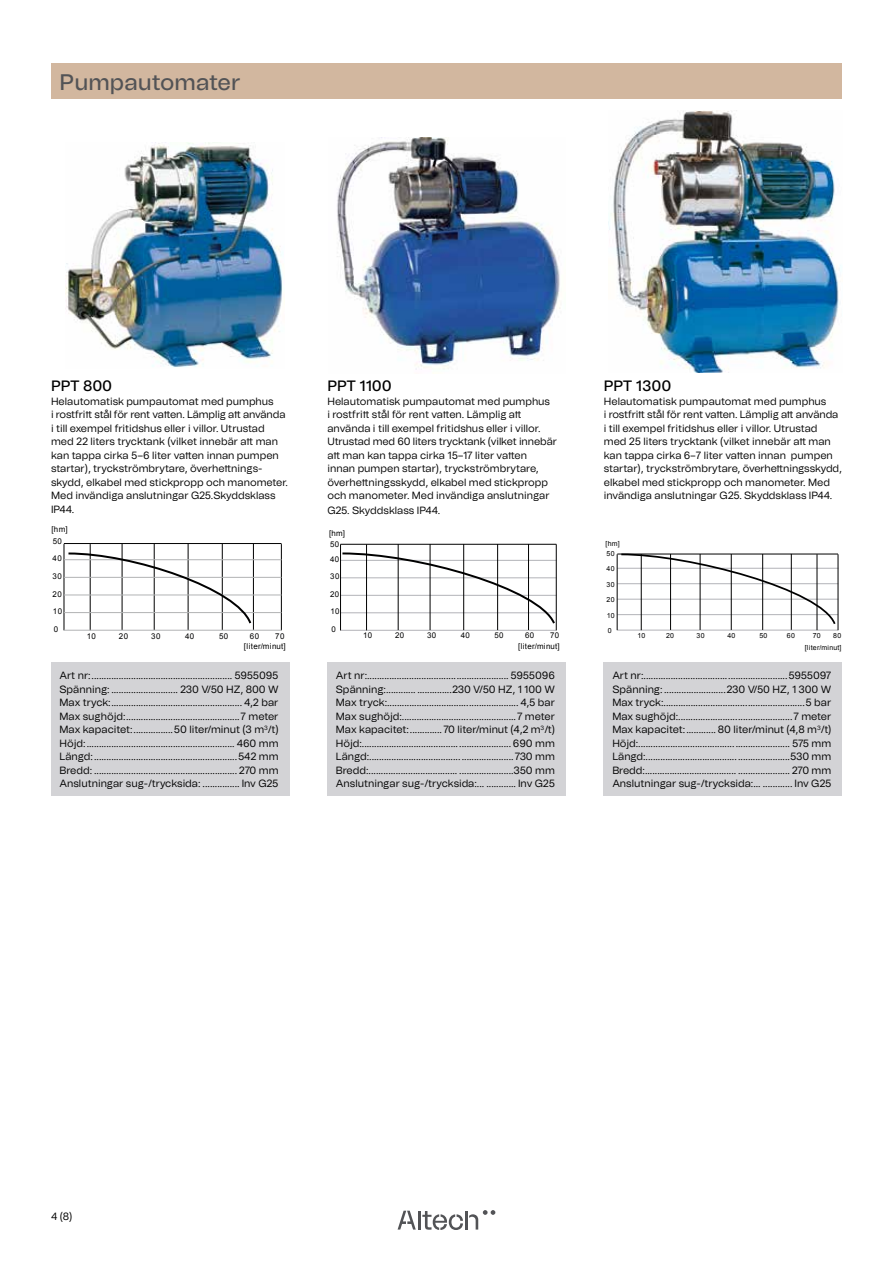
<style>
.page{position:relative;width:893px;height:1263px;background:#fff}
.page>*{position:absolute;margin:0;border:0;box-sizing:border-box;transform-origin:0 0}
.t1{font:500 22.5px "Tomato Grotesk";color:#525356}
.t2{font:500 15px "Tomato Grotesk";letter-spacing:-.005em;color:#000}
.t3{font:10.5px/13.5px "Tomato Grotesk";color:#000}
.t4{font:7.95px/17.5px "Arial";letter-spacing:.045em;color:#000}
.t5{font:7.05px/15.5px "Arial";letter-spacing:.045em;color:#000}
</style>
<div class="page">
<hr style="left:465px;top:1211px;width:3px;height:18px;background:#525356">
<svg style="left:398px;top:1211px;width:65px;height:19px"></svg>
<svg style="left:469px;top:1210px;width:26px;height:19px"></svg>
<img style="left:66px;top:142px;width:217px;height:226px">
<div style="left:51px;top:662px;width:238px;height:134px;background:#d3d3d6"></div>
<img style="left:337px;top:138px;width:223px;height:232px">
<img style="left:608px;top:111px;width:233px;height:262px">
<div style="left:604px;top:662px;width:238px;height:134px;background:#d3d3d6"></div>
<hr style="left:64px;top:544px;width:1px;height:86px;background:#000">
<hr style="left:90px;top:544px;width:1px;height:86px;background:#000">
<hr style="left:122px;top:544px;width:1px;height:86px;background:#000">
<hr style="left:154px;top:544px;width:1px;height:86px;background:#000">
<hr style="left:188px;top:544px;width:1px;height:86px;background:#000">
<hr style="left:222px;top:544px;width:1px;height:86px;background:#000">
<hr style="left:253px;top:544px;width:1px;height:86px;background:#000">
<hr style="left:281px;top:544px;width:1px;height:86px;background:#000">
<hr style="left:64px;top:543px;width:217px;height:1px;background:#000">
<hr style="left:64px;top:559px;width:217px;height:1px;background:#b1b3b4">
<hr style="left:64px;top:577px;width:217px;height:1px;background:#b1b3b4">
<hr style="left:64px;top:595px;width:217px;height:1px;background:#b1b3b4">
<hr style="left:64px;top:612px;width:217px;height:1px;background:#b1b3b4">
<hr style="left:64px;top:630px;width:217px;height:1px;background:#b1b3b4">
<svg style="left:66px;top:551px;width:187px;height:75px"></svg>
<hr style="left:340px;top:544px;width:216px;height:1px;background:#000">
<hr style="left:340px;top:630px;width:216px;height:1px;background:#b2b3b8">
<hr style="left:340px;top:544px;width:1px;height:86px;background:#000">
<hr style="left:366px;top:544px;width:1px;height:86px;background:#000">
<hr style="left:398px;top:544px;width:1px;height:86px;background:#000">
<hr style="left:430px;top:544px;width:1px;height:86px;background:#000">
<hr style="left:463px;top:544px;width:1px;height:86px;background:#000">
<hr style="left:497px;top:544px;width:1px;height:86px;background:#000">
<hr style="left:528px;top:544px;width:1px;height:86px;background:#000">
<hr style="left:556px;top:544px;width:1px;height:86px;background:#000">
<svg style="left:341px;top:551px;width:216px;height:75px"></svg>
<hr style="left:617px;top:554px;width:221px;height:1px;background:#000">
<hr style="left:617px;top:568px;width:221px;height:1px;background:#b2b3b8">
<hr style="left:617px;top:583px;width:221px;height:1px;background:#b2b3b8">
<hr style="left:617px;top:599px;width:221px;height:1px;background:#b2b3b8">
<hr style="left:617px;top:614px;width:221px;height:1px;background:#b2b3b8">
<hr style="left:617px;top:630px;width:221px;height:1px;background:#b2b3b8">
<svg style="left:620px;top:553px;width:217px;height:73px"></svg>
<hr style="left:617px;top:554px;width:1px;height:76px;background:#000">
<hr style="left:641px;top:554px;width:1px;height:76px;background:#000">
<hr style="left:670px;top:554px;width:1px;height:76px;background:#000">
<hr style="left:700px;top:554px;width:1px;height:76px;background:#000">
<hr style="left:731px;top:554px;width:1px;height:76px;background:#000">
<hr style="left:762px;top:554px;width:1px;height:76px;background:#000">
<hr style="left:791px;top:554px;width:1px;height:76px;background:#000">
<hr style="left:817px;top:554px;width:1px;height:76px;background:#000">
<hr style="left:838px;top:554px;width:1px;height:76px;background:#000">
<div style="left:327px;top:662px;width:239px;height:134px;background:#d3d3d6"></div>
<div style="left:51px;top:64px;width:791px;height:35px;background:#d2b79f"></div>
<h1 class="t1" style="left:60px;top:66px;width:182px">Pumpautomater</h1>
<h2 class="t2" style="left:51px;top:375px;width:63px">PPT 800</h2>
<p class="t3" style="left:51px;top:394px;width:239px">Helautomatisk pumpautomat med pumphus<br>i rostfritt stål för rent vatten. Lämplig att använda i till exempel fritidshus eller i villor. Utrustad med 22 liters trycktank (vilket innebär att man kan tappa cirka 5–6 liter vatten innan pumpen startar), tryckströmbrytare, överhettnings&shy;skydd, elkabel med stickpropp och manometer.<br>Med invändiga anslutningar G25.Skyddsklass IP44.</p>
<p class="t4" style="left:51px;top:523px;width:18px;line-height:11.7px">[hm]<br>50</p>
<p class="t4" style="left:53px;top:550px;width:11px">40</p>
<p class="t4" style="left:53px;top:567px;width:11px">30</p>
<p class="t4" style="left:53px;top:585px;width:11px">20</p>
<p class="t4" style="left:53px;top:603px;width:11px">10</p>
<p class="t4" style="left:54px;top:620px;width:6px">0</p>
<p class="t4" style="left:87px;top:627px;width:11px">10</p>
<p class="t4" style="left:119px;top:627px;width:11px">20</p>
<p class="t4" style="left:151px;top:627px;width:11px">30</p>
<p class="t4" style="left:185px;top:627px;width:11px">40</p>
<p class="t4" style="left:219px;top:627px;width:11px">50</p>
<p class="t4" style="left:250px;top:627px;width:11px">60</p>
<p class="t4" style="left:244px;top:631px;width:43px;line-height:10.6px;text-align:right">70 [liter/minut]</p>
<h2 class="t2" style="left:327px;top:375px;width:66px">PPT 1100</h2>
<p class="t3" style="left:327px;top:394px;width:231px">Helautomatisk pumpautomat med pumphus<br>i rostfritt stål för rent vatten. Lämplig att använda i till exempel fritidshus eller i villor.<br>Utrustad med 60 liters trycktank (vilket innebär att man kan tappa cirka 15–17 liter vatten innan pumpen startar), tryckströmbrytare, överhettningsskydd, elkabel med stickpropp och manometer. Med invändiga anslutningar G25. Skyddsklass IP44.</p>
<p class="t4" style="left:329px;top:527px;width:18px;line-height:11.6px">[hm]<br>50</p>
<p class="t4" style="left:330px;top:550px;width:11px;text-align:justify">40<br>30<br>20<br>10<br>0</p>
<p class="t4" style="left:363px;top:626px;width:11px">10</p>
<p class="t4" style="left:395px;top:626px;width:11px">20</p>
<p class="t4" style="left:427px;top:626px;width:11px">30</p>
<p class="t4" style="left:461px;top:626px;width:11px">40</p>
<p class="t4" style="left:494px;top:626px;width:11px">50</p>
<p class="t4" style="left:525px;top:626px;width:11px">60</p>
<p class="t4" style="left:518px;top:629px;width:43px;line-height:11.6px;text-align:right">70 [liter/minut]</p>
<h2 class="t2" style="left:604px;top:375px;width:69px">PPT 1300</h2>
<p class="t3" style="left:604px;top:394px;width:240px">Helautomatisk pumpautomat med pumphus<br>i rostfritt stål för rent vatten. Lämplig att använda i till exempel fritidshus eller i villor. Utrustad med 25 liters trycktank (vilket innebär att man kan tappa cirka 6–7 liter vatten innan pumpen startar), tryckströmbrytare, överhettningsskydd, elkabel med stickpropp och manometer. Med invändiga anslutningar G25. Skyddsklass IP44.</p>
<p class="t5" style="left:605px;top:538px;width:16px;line-height:10.2px">[hm]<br>50</p>
<p class="t5" style="left:606px;top:561px;width:10px;text-align:justify">40<br>30<br>20<br>10<br>0</p>
<p class="t5" style="left:637px;top:628px;width:10px">10</p>
<p class="t5" style="left:666px;top:628px;width:10px">20</p>
<p class="t5" style="left:696px;top:628px;width:10px">30</p>
<p class="t5" style="left:727px;top:628px;width:10px">40</p>
<p class="t5" style="left:759px;top:628px;width:10px">50</p>
<p class="t5" style="left:787px;top:628px;width:10px">60</p>
<p class="t5" style="left:813px;top:628px;width:10px">70</p>
<p class="t5" style="left:805px;top:630px;width:38px;line-height:11.4px;text-align:right">80 [liter/minut]</p>
<p class="t3" style="left:60px;top:668px;width:221px;text-align:justify">Art nr:......................................................... 5955095<br>Spänning: ........................... 230 V/50 HZ, 800 W Max tryck:..................................................... 4,2 bar Max sughöjd:..............................................7 meter Max kapacitet:................50 liter/minut (3 m<sup>3</sup>/t)<br>Höjd:............................................................ 460 mm Längd: ..........................................................542 mm Bredd: .......................................................... 270 mm Anslutningar sug-/trycksida: ............... Inv G25</p>
<p class="t3" style="left:612px;top:668px;width:221px;text-align:justify">Art nr:..........................................................5955097<br>Spänning: .........................230 V/50 HZ, 1 300 W Max tryck:.........................................................5 bar Max sughöjd:..............................................7 meter Max kapacitet:............ 80 liter/minut (4,8 m<sup>3</sup>/t)<br>Höjd:............................................................. 575 mm Längd:..................................... .....................530 mm Bredd:..................................... ..................... 270 mm Anslutningar sug-/trycksida:... ............ Inv G25</p>
<p class="t3" style="left:336px;top:668px;width:221px;text-align:justify">Art nr:......................................................... 5955096<br>Spänning:............ ..............230 V/50 HZ, 1 100 W Max tryck:..................................................... 4,5 bar Max sughöjd:..............................................7 meter Max kapacitet:.............70 liter/minut (4,2 m<sup>3</sup>/t)<br>Höjd:............................................................ 690 mm Längd:..................................... .....................730 mm Bredd:.................................... ......................350 mm Anslutningar sug-/trycksida:... ............ Inv G25</p>
<p class="t3" style="left:51px;top:1210px;width:23px">4 (8)</p>
</div>
